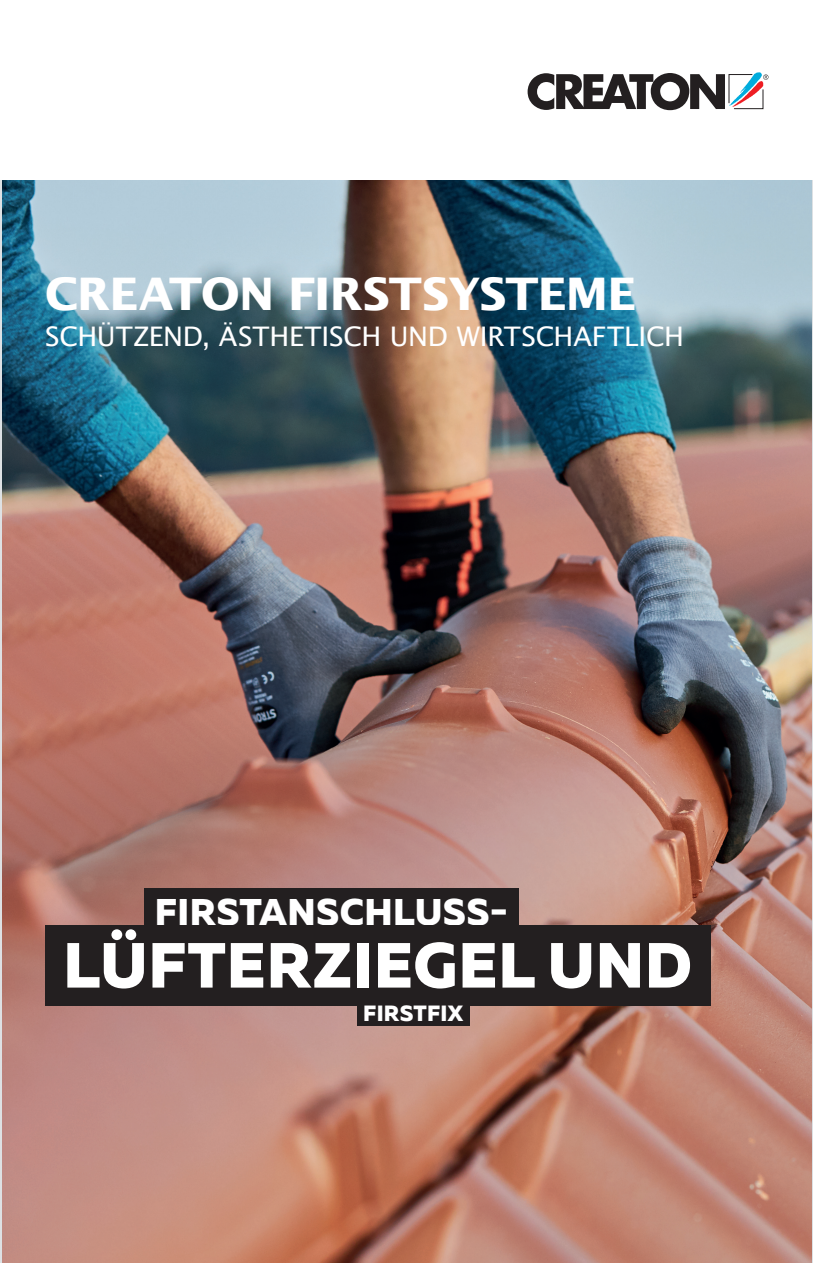
<style>
.page{position:relative;width:813px;height:1263px;background:#fff}
.page>*{position:absolute;margin:0;border:0;box-sizing:border-box;transform-origin:0 0}
.t1{font:800 63.6px "Muller";letter-spacing:.01em;color:#fff}
.t2{font:700 45px "Lucida San";letter-spacing:-.015em;color:#fff}
.t3{font:800 37.2px "Muller";letter-spacing:.01em;color:#fff}
.t4{font:27px "Lucida San Rom";letter-spacing:-.005em;color:#fff}
.t5{font:800 22.05px "Muller";letter-spacing:.01em;color:#fff}
</style>
<div class="page">
<svg style="left:527px;top:72px;width:241px;height:38px"></svg>
<img style="left:2px;top:181px;width:808px;height:1082px">
<div style="left:144px;top:888px;width:374px;height:47px;background:#231f20"></div>
<div style="left:45px;top:925px;width:665px;height:80px;background:#231f20"></div>
<div style="left:357px;top:999px;width:112px;height:27px;background:#231f20"></div>
<h2 class="t2" style="left:45px;top:264px;width:593px">CREATON FIRSTSYSTEME</h2>
<p class="t4" style="left:45px;top:319px;width:640px">SCHÜTZEND, ÄSTHETISCH UND WIRTSCHAFTLICH</p>
<h3 class="t3" style="left:155px;top:888px;width:354px">FIRSTANSCHLUSS-</h3>
<h1 class="t1" style="left:63px;top:925px;width:630px">LÜFTERZIEGEL UND</h1>
<p class="t5" style="left:363px;top:999px;width:101px">FIRSTFIX</p>
</div>
